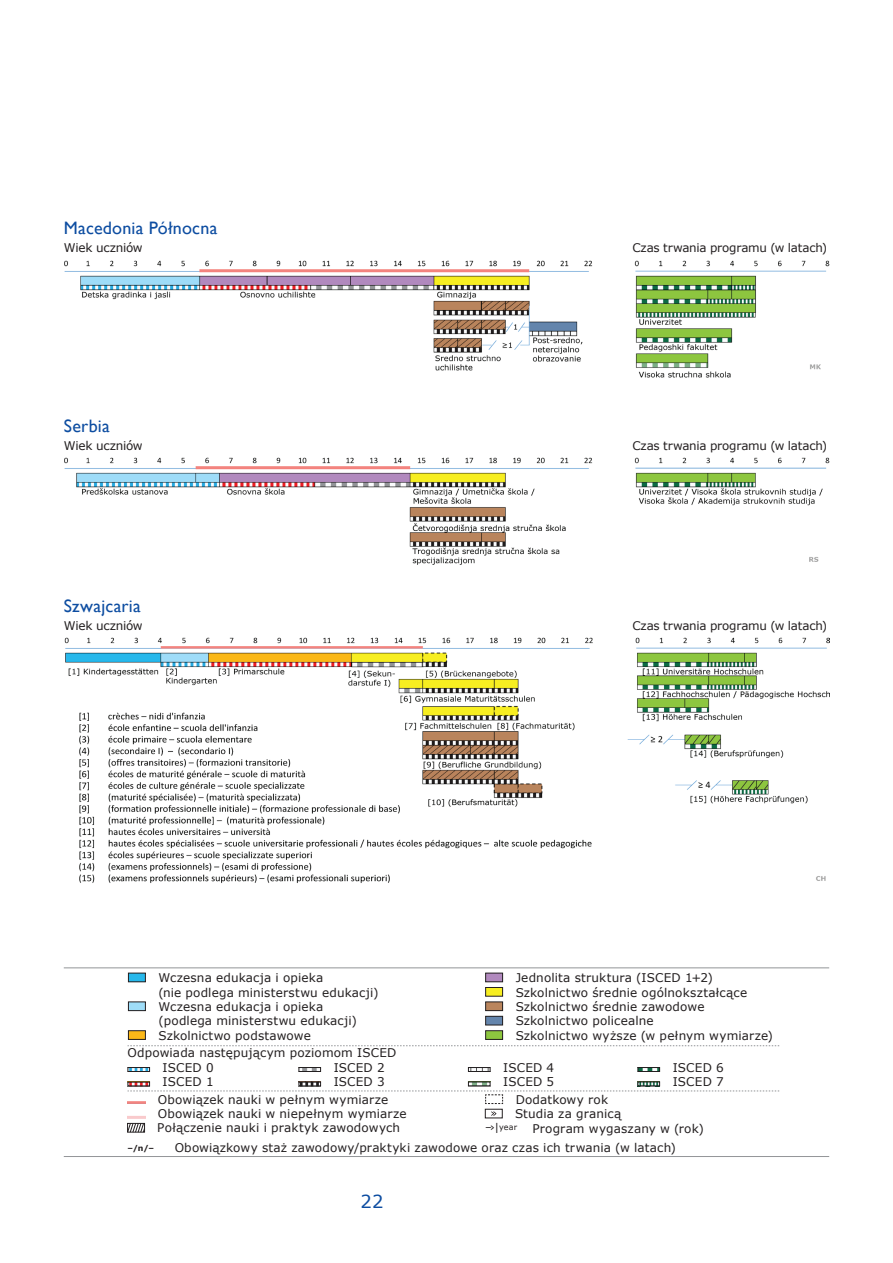
<style>
.page{position:relative;width:893px;height:1263px;background:#fff}
.page>*{position:absolute;margin:0;border:0;box-sizing:border-box;transform-origin:0 0}
.t1{font:18px "Gill Sans";letter-spacing:.015em;color:#0d4da1}
.t2{font:18px "Verdana";color:#0d4da1}
.t3{font:12px/14.4px "Verdana";letter-spacing:.01em;color:#231f20}
.t4{font:12px "Verdana";letter-spacing:-.02em;color:#231f20}
.t5{font:11.85px "Verdana";letter-spacing:-.015em;color:#231f20}
.t6{font:7.95px "Verdana";color:#231f20}
.t7{font:700 7.95px "Verdana";color:#231f20}
.s1{font-size:10.65px}
</style>
<div class="page">
<img style="left:64px;top:260px;width:765px;height:118px">
<img style="left:64px;top:458px;width:765px;height:107px">
<img style="left:64px;top:638px;width:765px;height:245px">
<hr style="left:64px;top:967px;width:765px;height:1px;background:#939598">
<svg style="left:128px;top:1045px;width:651px;height:1px"></svg>
<hr style="left:64px;top:1156px;width:765px;height:1px;background:#939598">
<div style="left:128px;top:973px;width:17px;height:9px;background:#27b8eb"></div>
<div style="left:128px;top:973px;width:18px;height:9px;border:1px solid #231f20"></div>
<div style="left:128px;top:1002px;width:17px;height:8px;background:#9fddf8"></div>
<div style="left:128px;top:1001px;width:18px;height:10px;border:1px solid #231f20"></div>
<div style="left:128px;top:1031px;width:17px;height:8px;background:#fbb818"></div>
<div style="left:128px;top:1030px;width:18px;height:10px;border:1px solid #231f20"></div>
<div style="left:486px;top:973px;width:17px;height:9px;background:#b189be"></div>
<div style="left:485px;top:973px;width:18px;height:9px;border:1px solid #231f20"></div>
<div style="left:486px;top:987px;width:17px;height:9px;background:#f7ee21"></div>
<div style="left:485px;top:987px;width:18px;height:9px;border:1px solid #231f20"></div>
<div style="left:486px;top:1002px;width:17px;height:8px;background:#ba855d"></div>
<div style="left:485px;top:1001px;width:18px;height:10px;border:1px solid #231f20"></div>
<div style="left:486px;top:1016px;width:17px;height:9px;background:#6485ac"></div>
<div style="left:485px;top:1016px;width:18px;height:9px;border:1px solid #231f20"></div>
<div style="left:486px;top:1031px;width:17px;height:8px;background:#8dc63f"></div>
<div style="left:485px;top:1030px;width:18px;height:10px;border:1px solid #231f20"></div>
<img style="left:130px;top:1069px;width:18px;height:1px">
<div style="left:128px;top:1067px;width:22px;height:5px;border:1px solid #231f20"></div>
<img style="left:302px;top:1069px;width:15px;height:1px">
<div style="left:299px;top:1067px;width:22px;height:5px;border:1px solid #231f20"></div>
<div style="left:468px;top:1067px;width:22px;height:5px;border:1px solid #231f20"></div>
<div style="left:638px;top:1067px;width:22px;height:5px;border:1px solid #231f20"></div>
<img style="left:130px;top:1083px;width:18px;height:1px">
<img style="left:301px;top:1083px;width:18px;height:1px">
<div style="left:299px;top:1081px;width:22px;height:5px;border:1px solid #231f20"></div>
<img style="left:471px;top:1083px;width:17px;height:1px">
<div style="left:468px;top:1081px;width:22px;height:5px;border:1px solid #231f20"></div>
<img style="left:640px;top:1083px;width:18px;height:1px">
<div style="left:638px;top:1081px;width:22px;height:5px;border:1px solid #231f20"></div>
<svg style="left:127px;top:1122px;width:18px;height:11px"></svg>
<svg style="left:128px;top:1091px;width:651px;height:13px"></svg>
<div style="left:485px;top:1109px;width:18px;height:9px;border:1px solid #231f20"></div>
<svg style="left:491px;top:1111px;width:5px;height:5px"></svg>
<h1 class="t1" style="left:64px;top:217px;width:155px">Macedonia Północna</h1>
<p class="t4" style="left:64px;top:240px;width:80px">Wiek uczniów</p>
<p class="t5" style="left:632px;top:240px;width:196px">Czas trwania programu (w latach)</p>
<h1 class="t1" style="left:64px;top:415px;width:48px">Serbia</h1>
<p class="t4" style="left:64px;top:438px;width:80px">Wiek uczniów</p>
<p class="t5" style="left:632px;top:438px;width:196px">Czas trwania programu (w latach)</p>
<h1 class="t1" style="left:64px;top:595px;width:79px">Szwajcaria</h1>
<p class="t4" style="left:64px;top:618px;width:80px">Wiek uczniów</p>
<p class="t5" style="left:632px;top:618px;width:196px">Czas trwania programu (w latach)</p>
<p class="t3" style="left:158px;top:971px;width:222px">Wczesna edukacja i opieka<br>(nie podlega ministerstwu edukacji)<br>Wczesna edukacja i opieka (podlega ministerstwu edukacji)<br>Szkolnictwo podstawowe</p>
<p class="t3" style="left:516px;top:971px;width:259px">Jednolita struktura (ISCED 1+2)<br>Szkolnictwo średnie ogólnokształcące Szkolnictwo średnie zawodowe Szkolnictwo policealne<br>Szkolnictwo wyższe (w pełnym wymiarze)</p>
<p class="t3" style="left:163px;top:1046px;width:235px;text-indent:-35px">Odpowiada następującym poziomom ISCED<br>ISCED 0</p>
<p class="t3" style="left:334px;top:1060px;width:53px">ISCED 2</p>
<p class="t3" style="left:503px;top:1060px;width:53px">ISCED 4</p>
<p class="t3" style="left:673px;top:1060px;width:53px">ISCED 6</p>
<p class="t3" style="left:163px;top:1075px;width:53px">ISCED 1</p>
<p class="t3" style="left:334px;top:1075px;width:53px">ISCED 3</p>
<p class="t3" style="left:503px;top:1075px;width:53px">ISCED 5</p>
<p class="t3" style="left:673px;top:1075px;width:53px">ISCED 7</p>
<p class="t3" style="left:157px;top:1092px;width:251px">Obowiązek nauki w pełnym wymiarze<br>Obowiązek nauki w niepełnym wymiarze<br>Połączenie nauki i praktyk zawodowych</p>
<p class="t3" style="left:515px;top:1092px;width:108px">Dodatkowy rok<br>Studia za granicą</p>
<p class="t6" style="left:485px;top:1122px;width:33px"><span class="s1">–›|</span>year</p>
<p class="t3" style="left:532px;top:1121px;width:173px">Program wygaszany w (rok)</p>
<p class="t7" style="left:128px;top:1142px;width:28px">–/n/–</p>
<p class="t3" style="left:175px;top:1140px;width:503px">Obowiązkowy staż zawodowy/praktyki zawodowe oraz czas ich trwania (w latach)</p>
<h1 class="t2" style="left:361px;top:1190px;width:24px">22</h1>
</div>
